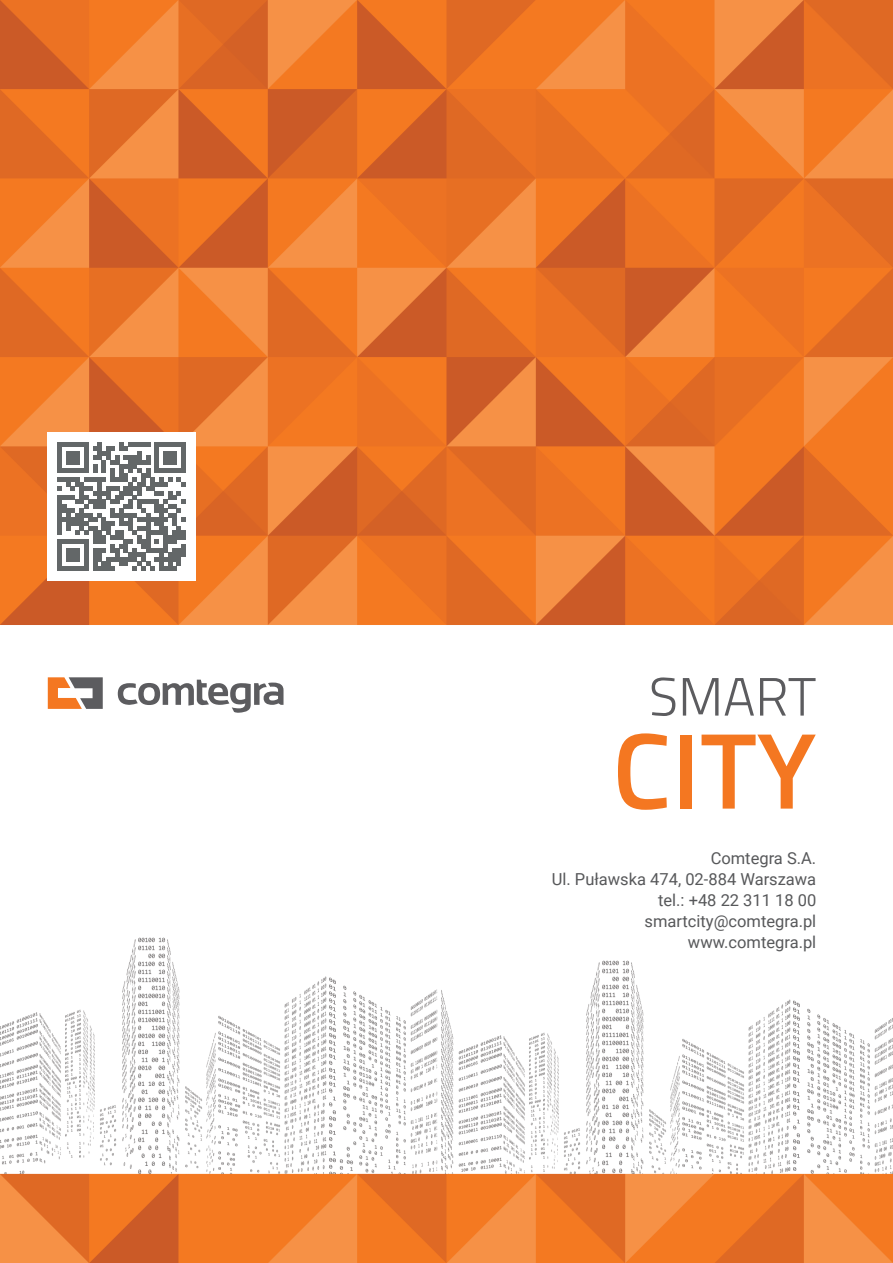
<style>
.page{position:relative;width:893px;height:1263px;background:#fff}
.page>*{position:absolute;margin:0;border:0;box-sizing:border-box;transform-origin:0 0}
.t1{font:600 108px "Titillium";color:#f47721}
.t2{font:300 54px "Titillium";color:#5c5c5f}
.Body{font:16.5px "Roboto";color:#57585a}
</style>
<div class="page">
<img style="left:0;top:0;width:893px;height:1263px">
<svg style="left:48px;top:677px;width:55px;height:32px"></svg>
<svg style="left:118px;top:680px;width:165px;height:33px"></svg>
<div style="left:47px;top:432px;width:149px;height:148px;background:#fff"></div>
<svg style="left:57px;top:442px;width:129px;height:128px"></svg>
<p class="t2" style="left:649px;top:657px;width:169px">SMART</p>
<p class="t1" style="left:612px;top:690px;width:205px">CITY</p>
<p class="Body" style="left:711px;top:847px;width:107px">Comtegra S.A.</p>
<p class="Body" style="left:552px;top:868px;width:266px">Ul. Puławska 474, 02-884 Warszawa</p>
<p class="Body" style="left:658px;top:889px;width:160px">tel.: +48 22 311 18 00</p>
<p class="Body" style="left:644px;top:910px;width:173px">smartcity@comtegra.pl</p>
<p class="Body" style="left:688px;top:931px;width:130px">www.comtegra.pl</p>
</div>
